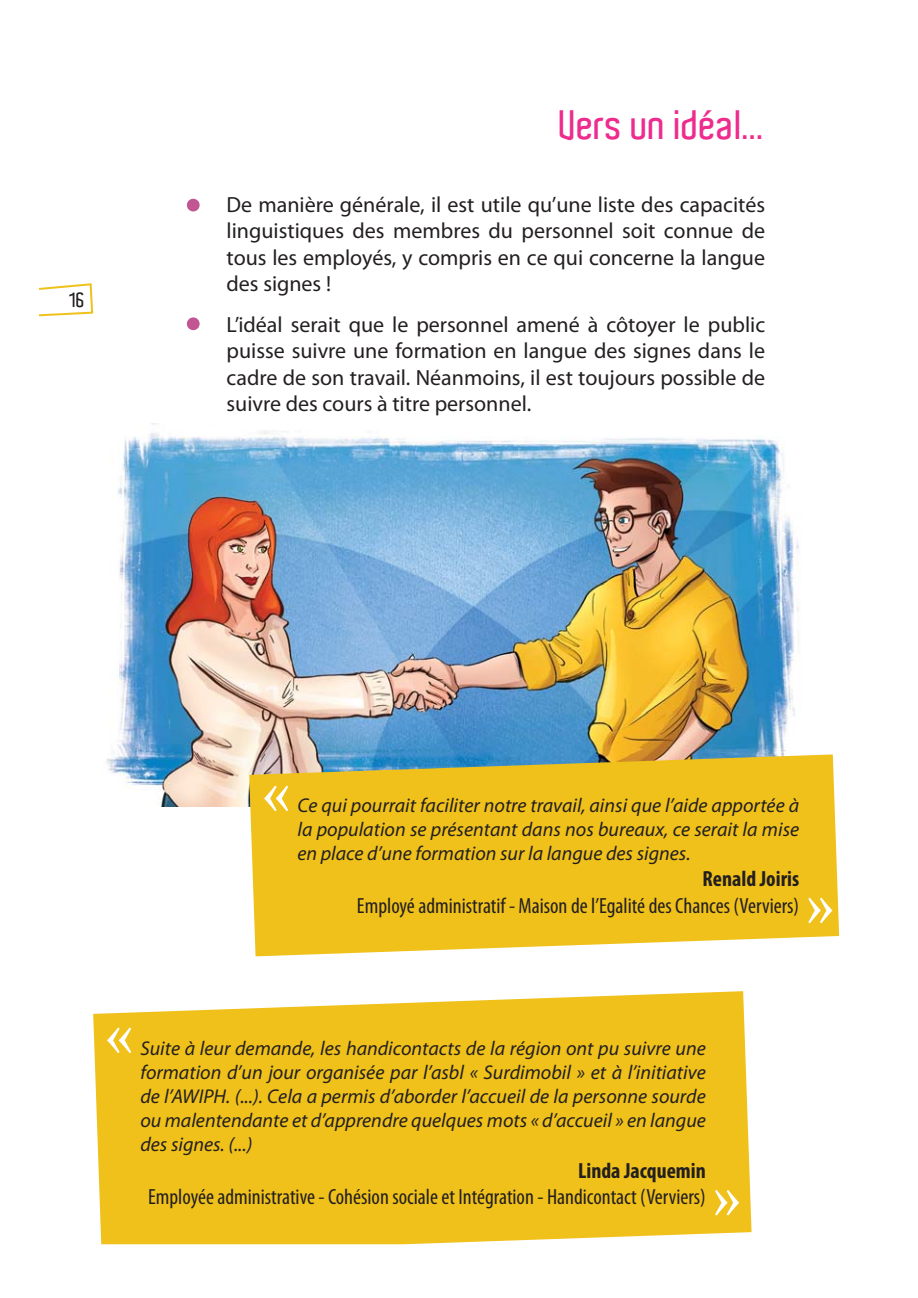
<style>
.page{position:relative;width:918px;height:1298px;background:#fff}
.page>*{position:absolute;margin:0;border:0;box-sizing:border-box;transform-origin:0 0}
.t1{font:70px "Minion Pro";color:#fff}
.t2{font:600 40px "Aldo";color:#ed2c8d}
.t3{font:22px/26.4px "Myriad Pro";color:#231f20;text-align:justify}
.t4{font:condensed 22px "Myriad Pro";color:#231f20}
.t5{font:700 condensed 22px "Myriad Pro";color:#231f20}
.t6{font:italic 20px/24px "Myriad Pro";color:#231f20;text-align:justify}
.t7{font:600 20px "Aldo";color:#231f20}
</style>
<div class="page">
<svg style="left:39px;top:283px;width:55px;height:34px"></svg>
<img style="left:106px;top:423px;width:693px;height:384px">
<svg style="left:249px;top:754px;width:590px;height:202px;background:#e9c22f"></svg>
<svg style="left:93px;top:991px;width:659px;height:253px;background:#f1c529"></svg>
<div style="left:187px;top:199px;width:13px;height:12px;background:#c15693;border-radius:50%"></div>
<div style="left:187px;top:317px;width:13px;height:13px;background:#c15693;border-radius:50%"></div>
<p class="t7" style="left:69px;top:289px;width:17px">16</p>
<h2 class="t2" style="left:560px;top:105px;width:207px">Vers un idéal...</h2>
<p class="t3" style="left:227px;top:193px;width:540px">De manière générale, il est utile qu’une liste des capacités linguistiques des membres du personnel soit connue de tous les employés, y compris en ce qui concerne la langue des signes !</p>
<p class="t3" style="left:227px;top:313px;width:540px">L’idéal serait que le personnel amené à côtoyer le public puisse suivre une formation en langue des signes dans le cadre de son travail. Néanmoins, il est toujours possible de suivre des cours à titre personnel.</p>
<h1 class="t1" style="left:261px;top:749px;width:33px">«</h1>
<p class="t6" style="left:297px;top:795px;width:503px">Ce qui pourrait faciliter notre travail, ainsi que l’aide apportée à la population se présentant dans nos bureaux, ce serait la mise en place d’une formation sur la langue des signes.</p>
<p class="t5" style="left:703px;top:871px;width:98px">Renald Joiris</p>
<p class="t4" style="left:357px;top:898px;width:444px">Employé administratif - Maison de l’Egalité des Chances (Verviers)</p>
<h1 class="t1" style="left:836px;top:960px;width:33px;rotate:-180deg">«</h1>
<h1 class="t1" style="left:104px;top:991px;width:33px">«</h1>
<p class="t6" style="left:140px;top:1038px;width:567px">Suite à leur demande, les handicontacts de la région ont pu suivre une formation d’un jour organisée par l’asbl « Surdimobil » et à l’initiative de l’AWIPH. (...). Cela a permis d’aborder l’accueil de la personne sourde ou malentendante et d’apprendre quelques mots « d’accueil » en langue des signes. (...)</p>
<p class="t5" style="left:578px;top:1162px;width:129px">Linda Jacquemin</p>
<p class="t4" style="left:148px;top:1189px;width:559px">Employée administrative - Cohésion sociale et Intégration - Handicontact (Verviers)</p>
<h1 class="t1" style="left:743px;top:1252px;width:33px;rotate:-180deg">«</h1>
</div>
